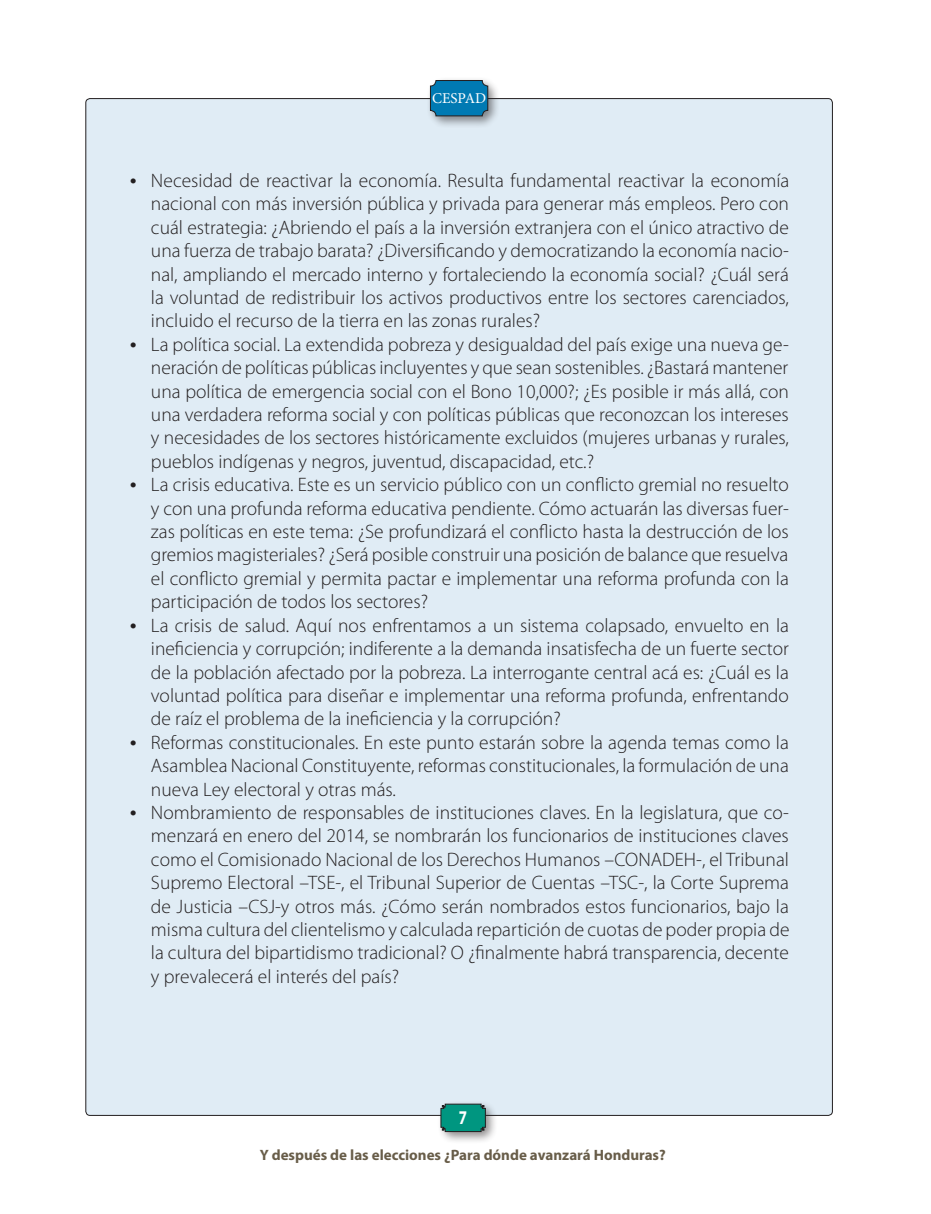
<style>
.page{position:relative;width:931px;height:1214px;background:#fff}
.page>*{position:absolute;margin:0;border:0;box-sizing:border-box;transform-origin:0 0}
.t1{font:300 19.5px/23.4px "Myriad Pro";color:#231f20;text-align:justify}
.t2{font:700 19.5px "Myriad Pro";color:#fff;scale:.77 1}
.t3{font:700 15px "Myriad Pro";color:#685d49}
.t4{font:15px "Minion Pro";color:#fff}
.s1{font-family:"Adobe Garamond Pro";font-weight:400;font-size:18px}
</style>
<div class="page">
<div style="left:86px;top:99px;width:746px;height:1016px;background:#e0ecf5;border-radius:4px"></div>
<div style="left:437px;top:1099px;width:61px;height:45px;background:#231f20;opacity:.5"></div>
<svg style="left:440px;top:1103px;width:46px;height:29px"></svg>
<div style="left:426px;top:76px;width:74px;height:52px;background:#231f20;opacity:.5"></div>
<div style="left:430px;top:80px;width:58px;height:36px;background:#007ab3;border-radius:5px"></div>
<div style="left:430px;top:80px;width:58px;height:36px;border:1px solid #231f20;border-radius:5px"></div>
<p class="t4" style="left:432px;top:88px;width:55px">CESPAD</p>
<p class="t1" style="left:151px;top:169px;width:640px;text-indent:-21px"><span class="s1">•</span> Necesidad de reactivar la economía. Resulta fundamental reactivar la economía nacional con más inversión pública y privada para generar más empleos. Pero con cuál estrategia: ¿Abriendo el país a la inversión extranjera con el único atractivo de una fuerza de trabajo barata? ¿Diversificando y democratizando la economía nacio&shy;nal, ampliando el mercado interno y fortaleciendo la economía social? ¿Cuál será la voluntad de redistribuir los activos productivos entre los sectores carenciados, incluido el recurso de la tierra en las zonas rurales?</p>
<p class="t1" style="left:151px;top:333px;width:639px;text-indent:-21px"><span class="s1">•</span> La política social. La extendida pobreza y desigualdad del país exige una nueva ge&shy;neración de políticas públicas incluyentes y que sean sostenibles. ¿Bastará mantener una política de emergencia social con el Bono 10,000?; ¿Es posible ir más allá, con una verdadera reforma social y con políticas públicas que reconozcan los intereses y necesidades de los sectores históricamente excluidos (mujeres urbanas y rurales, pueblos indígenas y negros, juventud, discapacidad, etc.?</p>
<p class="t1" style="left:151px;top:473px;width:639px;text-indent:-21px"><span class="s1">•</span> La crisis educativa. Este es un servicio público con un conflicto gremial no resuelto y con una profunda reforma educativa pendiente. Cómo actuarán las diversas fuer&shy;zas políticas en este tema: ¿Se profundizará el conflicto hasta la destrucción de los gremios magisteriales? ¿Será posible construir una posición de balance que resuelva el conflicto gremial y permita pactar e implementar una reforma profunda con la participación de todos los sectores?</p>
<p class="t1" style="left:151px;top:614px;width:639px;text-indent:-21px"><span class="s1">•</span> La crisis de salud. Aquí nos enfrentamos a un sistema colapsado, envuelto en la ineficiencia y corrupción; indiferente a la demanda insatisfecha de un fuerte sector de la población afectado por la pobreza. La interrogante central acá es: ¿Cuál es la voluntad política para diseñar e implementar una reforma profunda, enfrentando de raíz el problema de la ineficiencia y la corrupción?</p>
<p class="t1" style="left:151px;top:731px;width:639px;text-indent:-21px"><span class="s1">•</span> Reformas constitucionales. En este punto estarán sobre la agenda temas como la Asamblea Nacional Constituyente, reformas constitucionales, la formulación de una nueva Ley electoral y otras más.</p>
<p class="t1" style="left:151px;top:801px;width:640px;text-indent:-21px"><span class="s1">•</span> Nombramiento de responsables de instituciones claves. En la legislatura, que co&shy;menzará en enero del 2014, se nombrarán los funcionarios de instituciones claves como el Comisionado Nacional de los Derechos Humanos –CONADEH-, el Tribunal Supremo Electoral –TSE-, el Tribunal Superior de Cuentas –TSC-, la Corte Suprema de Justicia –CSJ-y otros más. ¿Cómo serán nombrados estos funcionarios, bajo la misma cultura del clientelismo y calculada repartición de cuotas de poder propia de la cultura del bipartidismo tradicional? O ¿finalmente habrá transparencia, decente y prevalecerá el interés del país?</p>
<p class="t2" style="left:459px;top:1104px;width:12px">7</p>
<p class="t3" style="left:260px;top:1144px;width:408px">Y después de las elecciones ¿Para dónde avanzará Honduras?</p>
</div>
